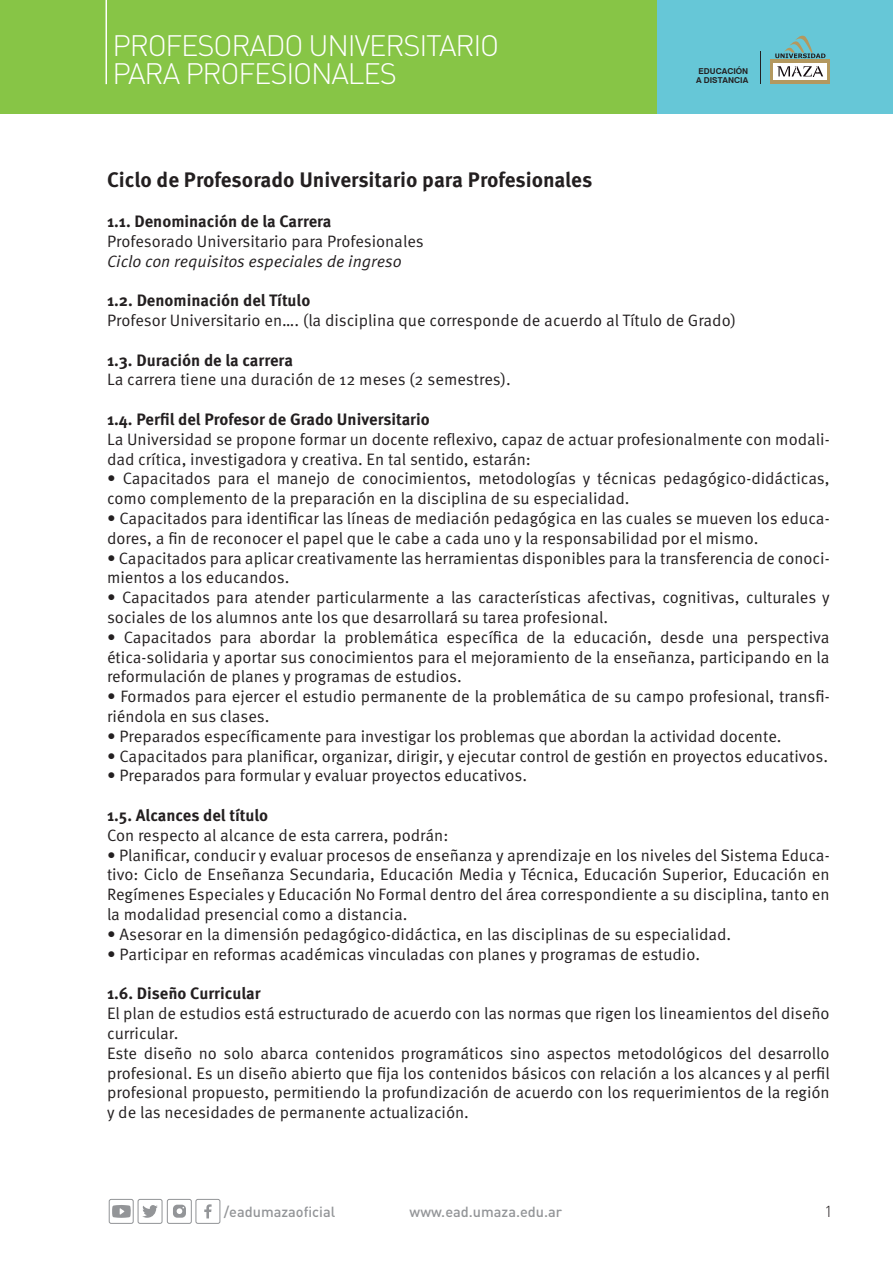
<style>
.page{position:relative;width:893px;height:1263px;background:#fff}
.page>*{position:absolute;margin:0;border:0;box-sizing:border-box;transform-origin:0 0}
.t1{font:300 29.25px/28.2px "DIN Pro";letter-spacing:-.04em;color:#fff}
.t2{font:700 21px "Meta Pro";color:#231f20}
.t3{font:16.5px/19.8px "Meta Pro";color:#231f20}
.t4{font:700 16.5px "Meta Pro";color:#231f20}
.t5{font:italic 16.5px "Meta Pro";color:#231f20}
.t6{font:300 15.75px "DIN Pro";color:#231f20}
.t7{font:500 14.55px "DIN Pro";color:#939598}
.t8{font:700 8.1px/9px "Swiss 721 BT";color:#231f20;text-align:center}
</style>
<div class="page">
<div style="left:0;top:0;width:893px;height:114px;background:#66c7d7"></div>
<div style="left:0;top:0;width:657px;height:114px;background:#87c546"></div>
<hr style="left:105px;top:0;width:2px;height:84px;background:#fff">
<hr style="left:760px;top:51px;width:1px;height:33px;background:#231f20">
<div style="left:770px;top:59px;width:60px;height:25px;background:#b3985f"></div>
<div style="left:774px;top:63px;width:53px;height:17px;background:#fff"></div>
<svg style="left:777px;top:66px;width:46px;height:11px"></svg>
<svg style="left:775px;top:35px;width:50px;height:23px"></svg>
<div style="left:109px;top:1199px;width:25px;height:25px;border:1px solid #939598;border-radius:2px"></div>
<div style="left:138px;top:1199px;width:25px;height:25px;border:1px solid #939598;border-radius:2px"></div>
<div style="left:195px;top:1199px;width:25px;height:25px;border:1px solid #939598;border-radius:2px"></div>
<div style="left:167px;top:1199px;width:25px;height:25px;border:1px solid #939598;border-radius:2px"></div>
<svg style="left:112px;top:1205px;width:19px;height:13px"></svg>
<svg style="left:142px;top:1205px;width:16px;height:13px"></svg>
<svg style="left:204px;top:1204px;width:8px;height:14px"></svg>
<div style="left:173px;top:1205px;width:13px;height:13px;background:#939598;border-radius:4px"></div>
<svg style="left:177px;top:1207px;width:7px;height:7px"></svg>
<h1 class="t1" style="left:112px;top:30px;width:388px">PROFESORADO UNIVERSITARIO<br>PARA PROFESIONALES</h1>
<p class="t8" style="left:696px;top:67px;width:54px">EDUCACIÓN<br>A DISTANCIA</p>
<p class="t2" style="left:107px;top:167px;width:487px">Ciclo de Profesorado Universitario para Profesionales</p>
<p class="t4" style="left:107px;top:211px;width:226px">1.1. Denominación de la Carrera</p>
<p class="t3" style="left:107px;top:232px;width:318px">Profesorado Universitario para Profesionales</p>
<p class="t5" style="left:107px;top:250px;width:296px">Ciclo con requisitos especiales de ingreso</p>
<p class="t4" style="left:107px;top:290px;width:205px">1.2. Denominación del Título</p>
<p class="t3" style="left:107px;top:311px;width:631px">Profesor Universitario en…. (la disciplina que corresponde de acuerdo al Título de Grado)</p>
<p class="t4" style="left:107px;top:349px;width:187px">1.3. Duración de la carrera</p>
<p class="t3" style="left:107px;top:370px;width:405px">La carrera tiene una duración de 12 meses (2 semestres).</p>
<p class="t4" style="left:107px;top:409px;width:324px">1.4. Perfil del Profesor de Grado Universitario</p>
<p class="t3" style="left:107px;top:430px;width:724px">La Universidad se propone formar un docente reflexivo, capaz de actuar profesionalmente con modali&shy;dad crítica, investigadora y creativa. En tal sentido, estarán:</p>
<p class="t3" style="left:107px;top:469px;width:724px">• Capacitados para el manejo de conocimientos, metodologías y técnicas pedagógico-didácticas, como complemento de la preparación en la disciplina de su especialidad.</p>
<p class="t3" style="left:107px;top:509px;width:724px">• Capacitados para identificar las líneas de mediación pedagógica en las cuales se mueven los educa&shy;dores, a fin de reconocer el papel que le cabe a cada uno y la responsabilidad por el mismo.</p>
<p class="t3" style="left:107px;top:548px;width:724px">• Capacitados para aplicar creativamente las herramientas disponibles para la transferencia de conoci&shy;mientos a los educandos.</p>
<p class="t3" style="left:107px;top:588px;width:724px">• Capacitados para atender particularmente a las características afectivas, cognitivas, culturales y sociales de los alumnos ante los que desarrollará su tarea profesional.</p>
<p class="t3" style="left:107px;top:628px;width:724px;text-align:justify">• Capacitados para abordar la problemática específica de la educación, desde una perspectiva ética-solidaria y aportar sus conocimientos para el mejoramiento de la enseñanza, participando en la reformulación de planes y programas de estudios.</p>
<p class="t3" style="left:107px;top:687px;width:724px">• Formados para ejercer el estudio permanente de la problemática de su campo profesional, transfi&shy;riéndola en sus clases.</p>
<p class="t3" style="left:107px;top:727px;width:676px">• Preparados específicamente para investigar los problemas que abordan la actividad docente.</p>
<p class="t3" style="left:107px;top:746px;width:723px">• Capacitados para planificar, organizar, dirigir, y ejecutar control de gestión en proyectos educativos.</p>
<p class="t3" style="left:107px;top:766px;width:421px">• Preparados para formular y evaluar proyectos educativos.</p>
<p class="t4" style="left:107px;top:805px;width:163px">1.5. Alcances del título</p>
<p class="t3" style="left:107px;top:826px;width:343px">Con respecto al alcance de esta carrera, podrán:</p>
<p class="t3" style="left:107px;top:845px;width:724px;text-align:justify">• Planificar, conducir y evaluar procesos de enseñanza y aprendizaje en los niveles del Sistema Educa&shy;tivo: Ciclo de Enseñanza Secundaria, Educación Media y Técnica, Educación Superior, Educación en Regímenes Especiales y Educación No Formal dentro del área correspondiente a su disciplina, tanto en la modalidad presencial como a distancia.</p>
<p class="t3" style="left:107px;top:925px;width:626px">• Asesorar en la dimensión pedagógico-didáctica, en las disciplinas de su especialidad.</p>
<p class="t3" style="left:107px;top:944px;width:594px">• Participar en reformas académicas vinculadas con planes y programas de estudio.</p>
<p class="t4" style="left:107px;top:983px;width:155px">1.6. Diseño Curricular</p>
<p class="t3" style="left:107px;top:1004px;width:724px">El plan de estudios está estructurado de acuerdo con las normas que rigen los lineamientos del diseño curricular.<br>Este diseño no solo abarca contenidos programáticos sino aspectos metodológicos del desarrollo profesional. Es un diseño abierto que fija los contenidos básicos con relación a los alcances y al perfil profesional propuesto, permitiendo la profundización de acuerdo con los requerimientos de la región y de las necesidades de permanente actualización.</p>
<p class="t7" style="left:224px;top:1202px;width:113px">/eadumazaoficial</p>
<p class="t7" style="left:410px;top:1202px;width:154px">www.ead.umaza.edu.ar</p>
<p class="t6" style="left:824px;top:1200px;width:10px">1</p>
</div>
